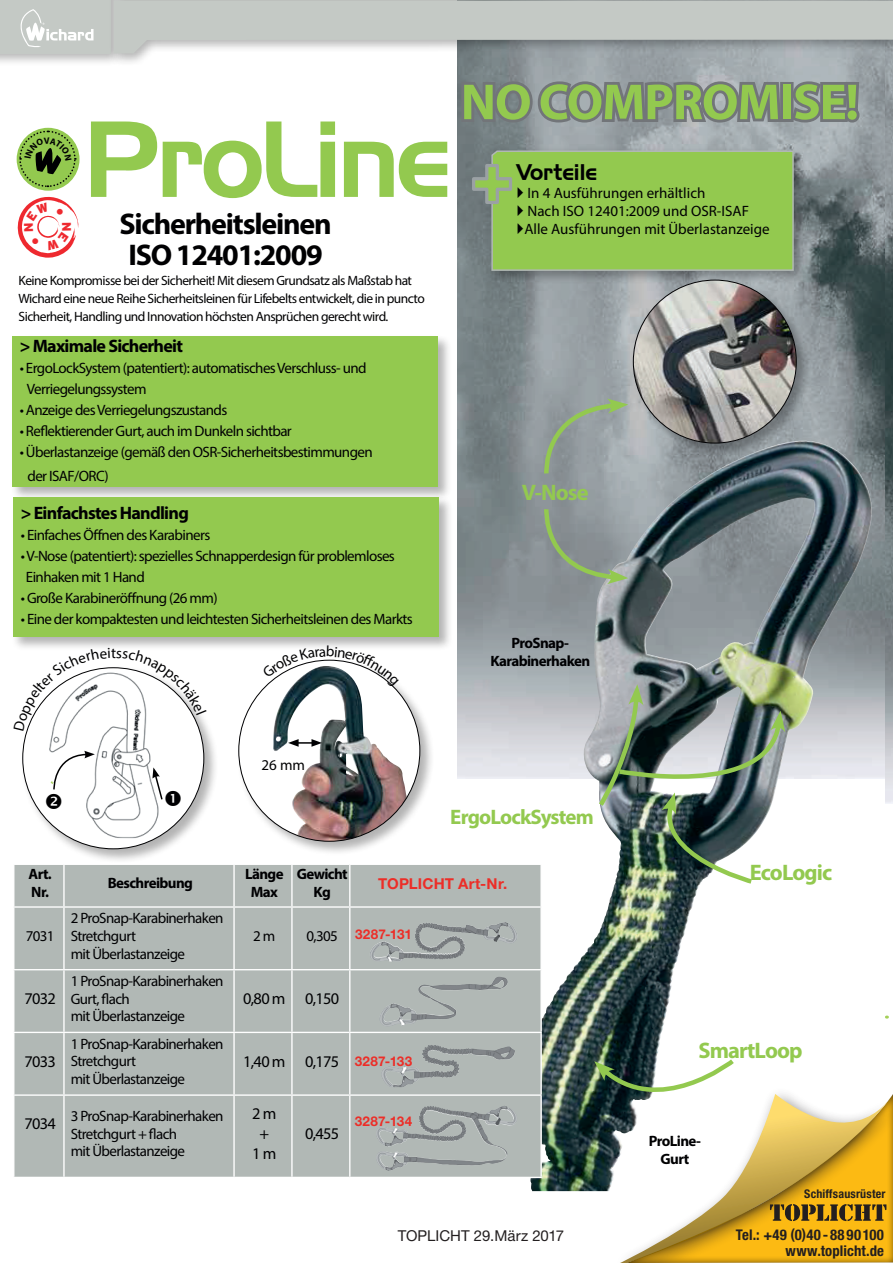
<style>
.page{position:relative;width:893px;height:1263px;background:#fff}
.page>*{position:absolute;margin:0;border:0;box-sizing:border-box;transform-origin:0 0}
.t1{font:108px "Slicker";letter-spacing:-.04em;color:#93c94f}
.t2{font:700 51px "Myriad Pro";letter-spacing:-.02em;color:#93c94f}
.t3{font:700 30px "Myriad Pro";letter-spacing:-.04em;color:#000002}
.t4{font:700 22.5px "Myriad Pro";letter-spacing:-.04em;color:#93c94f}
.t5{font:22.5px "Slicker";color:#000002}
.t6{font:700 21px "Myriad Pro";letter-spacing:-.04em;color:#93c94f}
.t7{font:700 18px "Myriad Pro";letter-spacing:-.04em;color:#000002}
.t8{font:16.35px/19.6px "Myriad Pro";letter-spacing:-.04em;color:#000002;text-align:center}
.t9{font:15px/17.7px "Myriad Pro";letter-spacing:-.04em;color:#000002}
.t10{font:15px/18px "Myriad Pro";color:#000002}
.t11{font:700 15px/18px "Myriad Pro";letter-spacing:-.04em;color:#000002;text-align:center}
.t12{font:15px "Helvetica Neue LTW1 G";color:#231f20}
.t13{font:700 15px "Helvetica Neue LTW1 G";letter-spacing:.01em;color:#ec2e28}
.t14{font:700 condensed 14.7px/15.8px "Helvetica Neue LTW1 G";letter-spacing:.01em;color:#231f20;text-align:right}
.t15{font:13.5px/18px "Myriad Pro";letter-spacing:-.04em;color:#000002}
.t16{font:700 13.5px "Helvetica Neue LTW1 G";letter-spacing:.02em;color:#ec2e28}
.t17{font:700 condensed 12px "Helvetica Neue LTW1 G";letter-spacing:.015em;color:#231f20}
</style>
<div class="page">
<img style="left:458px;top:272px;width:427px;height:507px">
<img style="left:519px;top:442px;width:270px;height:632px">
<div style="left:10px;top:334px;width:442px;height:167px;background:#000002;opacity:.3"></div>
<div style="left:12px;top:336px;width:426px;height:151px;background:#93c94f"></div>
<div style="left:11px;top:495px;width:442px;height:156px;background:#000002;opacity:.3"></div>
<div style="left:13px;top:497px;width:426px;height:140px;background:#93c94f"></div>
<div style="left:487px;top:146px;width:320px;height:138px;background:#000002;opacity:.3"></div>
<div style="left:14px;top:865px;width:526px;height:312px;background:#b1b8b5"></div>
<hr style="left:63px;top:865px;width:2px;height:41px;background:#fff">
<hr style="left:233px;top:865px;width:2px;height:41px;background:#fff">
<hr style="left:291px;top:865px;width:2px;height:41px;background:#fff">
<hr style="left:350px;top:863px;width:192px;height:2px;background:#fff">
<hr style="left:349px;top:865px;width:1px;height:41px;background:#fff">
<hr style="left:540px;top:865px;width:2px;height:41px;background:#fff">
<hr style="left:13px;top:906px;width:51px;height:2px;background:#fff">
<hr style="left:64px;top:906px;width:170px;height:2px;background:#fff">
<hr style="left:63px;top:908px;width:2px;height:61px;background:#fff">
<hr style="left:234px;top:906px;width:58px;height:2px;background:#fff">
<hr style="left:233px;top:908px;width:2px;height:61px;background:#fff">
<hr style="left:292px;top:906px;width:58px;height:2px;background:#fff">
<hr style="left:291px;top:908px;width:2px;height:61px;background:#fff">
<hr style="left:350px;top:906px;width:192px;height:2px;background:#fff">
<hr style="left:349px;top:908px;width:1px;height:61px;background:#fff">
<hr style="left:540px;top:908px;width:2px;height:61px;background:#fff">
<hr style="left:13px;top:969px;width:51px;height:1px;background:#fff">
<hr style="left:64px;top:969px;width:170px;height:1px;background:#fff">
<hr style="left:63px;top:970px;width:2px;height:62px;background:#fff">
<hr style="left:234px;top:969px;width:58px;height:1px;background:#fff">
<hr style="left:233px;top:970px;width:2px;height:62px;background:#fff">
<hr style="left:292px;top:969px;width:58px;height:1px;background:#fff">
<hr style="left:291px;top:970px;width:2px;height:62px;background:#fff">
<hr style="left:350px;top:969px;width:192px;height:1px;background:#fff">
<hr style="left:349px;top:970px;width:1px;height:62px;background:#fff">
<hr style="left:540px;top:970px;width:2px;height:62px;background:#fff">
<hr style="left:13px;top:1032px;width:51px;height:1px;background:#fff">
<hr style="left:64px;top:1032px;width:170px;height:1px;background:#fff">
<hr style="left:63px;top:1033px;width:2px;height:61px;background:#fff">
<hr style="left:234px;top:1032px;width:58px;height:1px;background:#fff">
<hr style="left:233px;top:1033px;width:2px;height:61px;background:#fff">
<hr style="left:292px;top:1032px;width:58px;height:1px;background:#fff">
<hr style="left:291px;top:1033px;width:2px;height:61px;background:#fff">
<hr style="left:350px;top:1032px;width:192px;height:1px;background:#fff">
<hr style="left:349px;top:1033px;width:1px;height:61px;background:#fff">
<hr style="left:540px;top:1033px;width:2px;height:61px;background:#fff">
<hr style="left:13px;top:1094px;width:51px;height:2px;background:#fff">
<hr style="left:64px;top:1094px;width:170px;height:2px;background:#fff">
<hr style="left:63px;top:1096px;width:2px;height:81px;background:#fff">
<hr style="left:234px;top:1094px;width:58px;height:2px;background:#fff">
<hr style="left:233px;top:1096px;width:2px;height:81px;background:#fff">
<hr style="left:292px;top:1094px;width:58px;height:2px;background:#fff">
<hr style="left:291px;top:1096px;width:2px;height:81px;background:#fff">
<hr style="left:350px;top:1094px;width:192px;height:2px;background:#fff">
<hr style="left:349px;top:1096px;width:1px;height:81px;background:#fff">
<img style="left:415px;top:922px;width:90px;height:30px">
<img style="left:379px;top:977px;width:119px;height:50px">
<img style="left:403px;top:1045px;width:51px;height:28px">
<svg style="left:542px;top:505px;width:86px;height:79px;background:#8d9892"></svg>
<img style="left:596px;top:684px;width:189px;height:202px">
<svg style="left:594px;top:1057px;width:143px;height:62px"></svg>
<img style="left:419px;top:1105px;width:85px;height:29px">
<svg style="left:542px;top:398px;width:86px;height:80px;background:#96a29b"></svg>
<div style="left:21px;top:666px;width:197px;height:197px;background:#000002;opacity:.3"></div>
<div style="left:23px;top:668px;width:181px;height:181px;background:#fff;border-radius:50%"></div>
<img style="left:47px;top:731px;width:120px;height:107px">
<div style="left:237px;top:658px;width:197px;height:198px;background:#000002;opacity:.3"></div>
<div style="left:239px;top:660px;width:181px;height:181px;background:#fff;border-radius:50%"></div>
<img style="left:273px;top:669px;width:134px;height:172px">
<svg style="left:288px;top:739px;width:34px;height:8px"></svg>
<img style="left:885px;top:272px;width:8px;height:532px">
<div style="left:631px;top:278px;width:180px;height:180px;background:#000002;opacity:.3"></div>
<img style="left:633px;top:280px;width:163px;height:163px;border-radius:81px">
<div style="left:0;top:0;width:110px;height:53px;background:#c4c9c5"></div>
<div style="left:613px;top:1086px;width:280px;height:177px;background:#231f20;opacity:.7"></div>
<svg style="left:620px;top:1094px;width:273px;height:169px"></svg>
<svg style="left:770px;top:1204px;width:116px;height:17px;background:#876619"></svg>
<svg style="left:47px;top:751px;width:48px;height:58px"></svg>
<svg style="left:152px;top:767px;width:15px;height:39px"></svg>
<svg style="left:10px;top:0;width:883px;height:272px"></svg>
<svg style="left:13px;top:648px;width:193px;height:83px"></svg>
<svg style="left:262px;top:645px;width:137px;height:42px"></svg>
<p class="t1" style="left:83px;top:98px;width:369px">ProLine</p>
<p class="t3" style="left:119px;top:204px;width:214px">Sicherheitsleinen</p>
<p class="t3" style="left:128px;top:235px;width:196px">ISO 12401:2009</p>
<p class="t15" style="left:19px;top:271px;width:408px">Keine Kompromisse bei der Sicherheit! Mit diesem Grundsatz als Maßstab hat<br>Wichard eine neue Reihe Sicherheitsleinen für Lifebelts entwickelt, die in puncto<br>Sicherheit, Handling und Innovation höchsten Ansprüchen gerecht wird.</p>
<p class="t7" style="left:20px;top:334px;width:165px">&gt; Maximale Sicherheit</p>
<p class="t9" style="left:27px;top:357px;width:341px;line-height:21px;text-indent:-7px">• ErgoLockSystem (patentiert): automatisches Verschluss- und<br>Verriegelungssystem</p>
<p class="t9" style="left:20px;top:401px;width:209px">• Anzeige des Verriegelungszustands</p>
<p class="t9" style="left:20px;top:422px;width:274px">• Reflektierender Gurt, auch im Dunkeln sichtbar</p>
<p class="t9" style="left:27px;top:440px;width:347px;line-height:24px;text-indent:-8px">• Überlastanzeige (gemäß den OSR-Sicherheitsbestimmungen der ISAF/ORC)</p>
<p class="t7" style="left:21px;top:501px;width:170px">&gt; Einfachstes Handling</p>
<p class="t9" style="left:21px;top:526px;width:191px">• Einfaches Öffnen des Karabiners</p>
<p class="t9" style="left:26px;top:545px;width:370px;line-height:21px;text-indent:-5px">• V-Nose (patentiert): spezielles Schnapperdesign für problemloses<br>Einhaken mit 1 Hand</p>
<p class="t9" style="left:21px;top:589px;width:198px">• Große Karabineröffnung (26 mm)</p>
<p class="t9" style="left:21px;top:610px;width:393px">• Eine der kompaktesten und leichtesten Sicherheitsleinen des Markts</p>
<p class="t2" style="left:461px;top:69px;width:400px">NO COMPROMISE!</p>
<p class="t5" style="left:516px;top:159px;width:82px">Vorteile</p>
<p class="t10" style="left:524px;top:183px;width:247px">In 4 Ausführungen erhältlich<br>Nach ISO 12401:2009 und OSR-ISAF<br>Alle Ausführungen mit Überlastanzeige</p>
<p class="t4" style="left:522px;top:478px;width:68px">V-Nose</p>
<p class="t11" style="left:491px;top:634px;width:101px">ProSnap-<br>Karabinerhaken</p>
<p class="t9" style="left:261px;top:755px;width:45px">26 mm</p>
<p class="t6" style="left:450px;top:803px;width:145px">ErgoLockSystem</p>
<p class="t11" style="left:29px;top:864px;width:25px;text-align:left">Art.<br>Nr.</p>
<p class="t11" style="left:108px;top:873px;width:87px">Beschreibung</p>
<p class="t11" style="left:245px;top:864px;width:40px">Länge<br>Max</p>
<p class="t11" style="left:297px;top:864px;width:53px">Gewicht<br>Kg</p>
<p class="t9" style="left:26px;top:927px;width:30px">7031</p>
<p class="t13" style="left:378px;top:874px;width:131px">TOPLICHT Art-Nr.</p>
<p class="t9" style="left:71px;top:909px;width:154px">2 ProSnap-Karabinerhaken<br>Stretchgurt<br>mit Überlastanzeige</p>
<p class="t16" style="left:355px;top:926px;width:58px">3287-131</p>
<p class="t9" style="left:253px;top:927px;width:24px">2 m</p>
<p class="t9" style="left:306px;top:927px;width:33px">0,305</p>
<p class="t8" style="left:24px;top:988px;width:33px">7032</p>
<p class="t8" style="left:24px;top:1051px;width:33px">7033</p>
<p class="t9" style="left:71px;top:972px;width:154px">1 ProSnap-Karabinerhaken<br>Gurt, flach<br>mit Überlastanzeige</p>
<p class="t9" style="left:71px;top:1034px;width:154px">1 ProSnap-Karabinerhaken<br>Stretchgurt<br>mit Überlastanzeige</p>
<p class="t8" style="left:243px;top:988px;width:98px">0,80 m 0,150</p>
<p class="t8" style="left:243px;top:1051px;width:98px">1,40 m 0,175</p>
<p class="t8" style="left:24px;top:1114px;width:33px">7034</p>
<p class="t9" style="left:71px;top:1107px;width:154px">3 ProSnap-Karabinerhaken<br>Stretchgurt + flach<br>mit Überlastanzeige</p>
<p class="t8" style="left:252px;top:1104px;width:26px">2 m +<br>1 m</p>
<p class="t8" style="left:305px;top:1123px;width:36px">0,455</p>
<p class="t16" style="left:355px;top:1052px;width:59px">3287-133</p>
<p class="t16" style="left:355px;top:1113px;width:59px">3287-134</p>
<p class="t12" style="left:398px;top:1226px;width:168px">TOPLICHT 29.März 2017</p>
<p class="t4" style="left:750px;top:858px;width:84px">EcoLogic</p>
<p class="t4" style="left:698px;top:1035px;width:106px">SmartLoop</p>
<p class="t11" style="left:649px;top:1131px;width:54px">ProLine-<br>Gurt</p>
<p class="t17" style="left:804px;top:1187px;width:83px">Schiffsausrüster</p>
<p class="t14" style="left:736px;top:1227px;width:150px">Tel.: +49 (0)40-8890100 www.toplicht.de</p>
</div>
